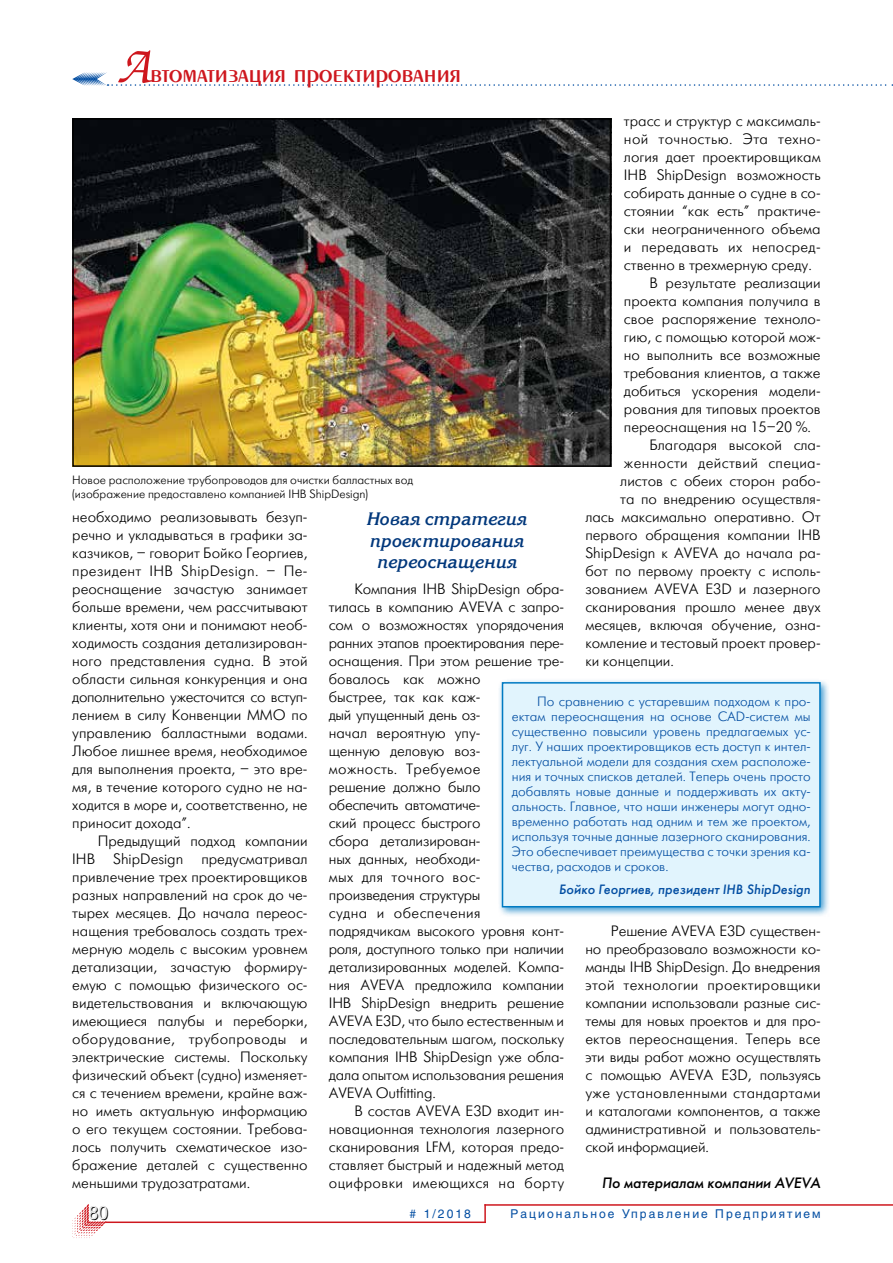
<style>
.page{position:relative;width:893px;height:1263px;background:#fff}
.page>*{position:absolute;margin:0;border:0;box-sizing:border-box;transform-origin:0 0}
.t1{font:27px "Penta Demi";color:#ce171e}
.t2{font:italic 700 18px/21.6px "Korinna C";color:#00377b;text-align:center}
.t3{font:18px "Futuris Shadow C";color:#000}
.t4{font:15px/18px "Futuris Light C";color:#000;text-align:justify}
.t5{font:15px "Futuris Light C";letter-spacing:.025em;color:#000}
.t6{font:italic 15px "Futuris C";color:#000}
.t7{font:15px "Futuris Light C";letter-spacing:.02em;color:#000}
.t8{font:13.5px/15px "Futuris Light C";color:#034ea2;text-align:justify}
.t9{font:italic 13.5px "Futuris C";letter-spacing:.01em;color:#034ea2}
.t10{font:12px/14.4px "Futuris Light C";color:#000}
.t11{font:12px "Helios";letter-spacing:.17em;color:#034ea2}
.s1{font-family:"Zapf Chancery C";font-size:54px}
</style>
<div class="page">
<svg style="left:72px;top:1204px;width:34px;height:34px"></svg>
<svg style="left:484px;top:1206px;width:2px;height:15px"></svg>
<hr style="left:105px;top:1221px;width:381px;height:2px;background:#ce171e">
<hr style="left:484px;top:1204px;width:409px;height:2px;background:#ce171e">
<svg style="left:72px;top:72px;width:821px;height:14px"></svg>
<img style="left:75px;top:121px;width:533px;height:343px">
<div style="left:72px;top:118px;width:539px;height:349px;border:2px solid #000"></div>
<div style="left:498px;top:678px;width:333px;height:239px;background:#007ac2;opacity:.75"></div>
<div style="left:502px;top:683px;width:318px;height:224px;background:#e1f4fd"></div>
<div style="left:502px;top:682px;width:319px;height:225px;border:2px solid #007ac2"></div>
<h1 class="t1" style="left:117px;top:60px;width:346px"><span class="s1">А</span>втоматизация проектирования</h1>
<p class="t4" style="left:624px;top:112px;width:198px">трасс и структур с максималь-</p>
<p class="t5" style="left:624px;top:131px;width:198px">ной точностью. Эта техно-</p>
<p class="t4" style="left:624px;top:148px;width:198px">логия дает проектировщикам</p>
<p class="t4" style="left:624px;top:166px;width:198px">IHB ShipDesign возможность</p>
<p class="t4" style="left:624px;top:184px;width:198px">собирать данные о судне в со-</p>
<p class="t4" style="left:624px;top:202px;width:198px">стоянии “как есть” практиче-</p>
<p class="t4" style="left:624px;top:220px;width:198px">ски неограниченного объема</p>
<p class="t7" style="left:624px;top:239px;width:198px">и передавать их непосред-</p>
<p class="t4" style="left:624px;top:256px;width:189px">ственно в трехмерную среду.</p>
<p class="t4" style="left:649px;top:274px;width:173px">В результате реализации</p>
<p class="t4" style="left:624px;top:292px;width:198px">проекта компания получила в</p>
<p class="t4" style="left:624px;top:310px;width:198px">свое распоряжение техноло-</p>
<p class="t4" style="left:624px;top:328px;width:198px">гию, с помощью которой мож-</p>
<p class="t4" style="left:624px;top:346px;width:198px">но выполнить все возможные</p>
<p class="t4" style="left:624px;top:364px;width:198px">требования клиентов, а также</p>
<p class="t4" style="left:624px;top:382px;width:198px">добиться ускорения модели-</p>
<p class="t4" style="left:624px;top:400px;width:198px">рования для типовых проектов</p>
<p class="t4" style="left:624px;top:418px;width:189px">переоснащения на 15–20 %.</p>
<p class="t4" style="left:649px;top:436px;width:173px">Благодаря высокой сла-</p>
<p class="t5" style="left:624px;top:455px;width:198px">женности действий специа-</p>
<p class="t4" style="left:620px;top:472px;width:202px">листов с обеих сторон рабо-</p>
<p class="t4" style="left:620px;top:490px;width:202px">та по внедрению осуществля-</p>
<p class="t4" style="left:585px;top:508px;width:237px">лась максимально оперативно. От</p>
<p class="t4" style="left:585px;top:526px;width:237px">первого обращения компании IHB</p>
<p class="t4" style="left:585px;top:544px;width:237px">ShipDesign к AVEVA до начала ра-</p>
<p class="t4" style="left:585px;top:562px;width:237px">бот по первому проекту с исполь-</p>
<p class="t4" style="left:585px;top:580px;width:237px">зованием AVEVA E3D и лазерного</p>
<p class="t4" style="left:585px;top:598px;width:237px">сканирования прошло менее двух</p>
<p class="t4" style="left:585px;top:616px;width:237px">месяцев, включая обучение, озна-</p>
<p class="t4" style="left:585px;top:634px;width:237px">комление и тестовый проект провер-</p>
<p class="t4" style="left:585px;top:652px;width:90px">ки концепции.</p>
<p class="t10" style="left:72px;top:473px;width:342px">Новое расположение трубопроводов для очистки балластных вод (изображение предоставлено компанией IHB ShipDesign)</p>
<p class="t4" style="left:72px;top:508px;width:237px">необходимо реализовывать безуп&shy;речно и укладываться в графики за&shy;казчиков, – говорит Бойко Георгиев, президент IHB ShipDesign. – Пе&shy;реоснащение зачастую занимает больше времени, чем рассчитывают клиенты, хотя они и понимают необ&shy;ходимость создания детализирован&shy;ного представления судна. В этой области сильная конкуренция и она дополнительно ужесточится со вступ&shy;лением в силу Конвенции ММО по управлению балластными водами.<br>Любое лишнее время, необходимое для выполнения проекта, – это вре&shy;мя, в течение которого судно не на&shy;ходится в море и, соответственно, не приносит дохода”.</p>
<p class="t4" style="left:72px;top:832px;width:237px;text-indent:26px">Предыдущий подход компании IHB ShipDesign предусматривал привлечение трех проектировщиков разных направлений на срок до че&shy;тырех месяцев. До начала переос&shy;нащения требовалось создать трех&shy;мерную модель с высоким уровнем детализации, зачастую формиру&shy;емую с помощью физического ос&shy;видетельствования и включающую имеющиеся палубы и переборки, оборудование, трубопроводы и электрические системы. Поскольку физический объект (судно) изменяет&shy;ся с течением времени, крайне важ&shy;но иметь актуальную информацию о его текущем состоянии. Требова&shy;лось получить схематическое изо&shy;бражение деталей с существенно меньшими трудозатратами.</p>
<p class="t2" style="left:366px;top:509px;width:162px">Новая стратегия проектирования переоснащения</p>
<p class="t4" style="left:329px;top:580px;width:237px;text-align:left;text-indent:26px">Компания IHB ShipDesign обра&shy;тилась в компанию AVEVA с запро&shy;сом о возможностях упорядочения ранних этапов проектирования пере&shy;оснащения. При этом решение тре&shy;бовалось как можно<br>быстрее, так как каж-<br>дый упущенный день оз-<br>начал вероятную упу-<br>щенную деловую воз-<br>можность. Требуемое<br>решение должно было<br>обеспечить автоматиче-<br>ский процесс быстрого<br>сбора детализирован-<br>ных данных, необходи-<br>мых для точного вос&shy;произведения структуры<br>судна и обеспечения подрядчикам высокого уровня конт&shy;роля, доступного только при наличии детализированных моделей. Компа&shy;ния AVEVA предложила компании<br>IHB ShipDesign внедрить решение<br>AVEVA E3D, что было естественным и последовательным шагом, поскольку компания IHB ShipDesign уже обла&shy;дала опытом использования решения<br>AVEVA Outfitting.</p>
<p class="t4" style="left:329px;top:1102px;width:237px;text-indent:26px">В состав AVEVA E3D входит ин&shy;новационная технология лазерного сканирования LFM, которая предо&shy;ставляет быстрый и надежный метод оцифровки имеющихся на борту</p>
<p class="t8" style="left:512px;top:694px;width:300px;text-indent:26px">По сравнению с устаревшим подходом к про&shy;ектам переоснащения на основе CAD-систем мы существенно повысили уровень предлагаемых ус&shy;луг. У наших проектировщиков есть доступ к интел&shy;лектуальной модели для создания схем расположе&shy;ния и точных списков деталей. Теперь очень просто добавлять новые данные и поддерживать их акту&shy;альность. Главное, что наши инженеры могут одно&shy;временно работать над одним и тем же проектом, используя точные данные лазерного сканирования.<br>Это обеспечивает преимущества с точки зрения ка&shy;чества, расходов и сроков.</p>
<p class="t9" style="left:559px;top:881px;width:253px">Бойко Георгиев, президент IHB ShipDesign</p>
<p class="t4" style="left:585px;top:922px;width:237px;text-indent:26px">Решение AVEVA E3D существен&shy;но преобразовало возможности ко&shy;манды IHB ShipDesign. До внедрения этой технологии проектировщики компании использовали разные сис&shy;темы для новых проектов и для про&shy;ектов переоснащения. Теперь все эти виды работ можно осуществлять с помощью AVEVA E3D, пользуясь уже установленными стандартами и каталогами компонентов, а также административной и пользователь&shy;ской информацией.</p>
<p class="t6" style="left:602px;top:1174px;width:220px">По материалам компании AVEVA</p>
<p class="t3" style="left:89px;top:1204px;width:21px">80</p>
<p class="t11" style="left:510px;top:1207px;width:312px">Рациональное Управление Предприятием</p>
<p class="t11" style="left:410px;top:1207px;width:63px"># 1/2018</p>
</div>
